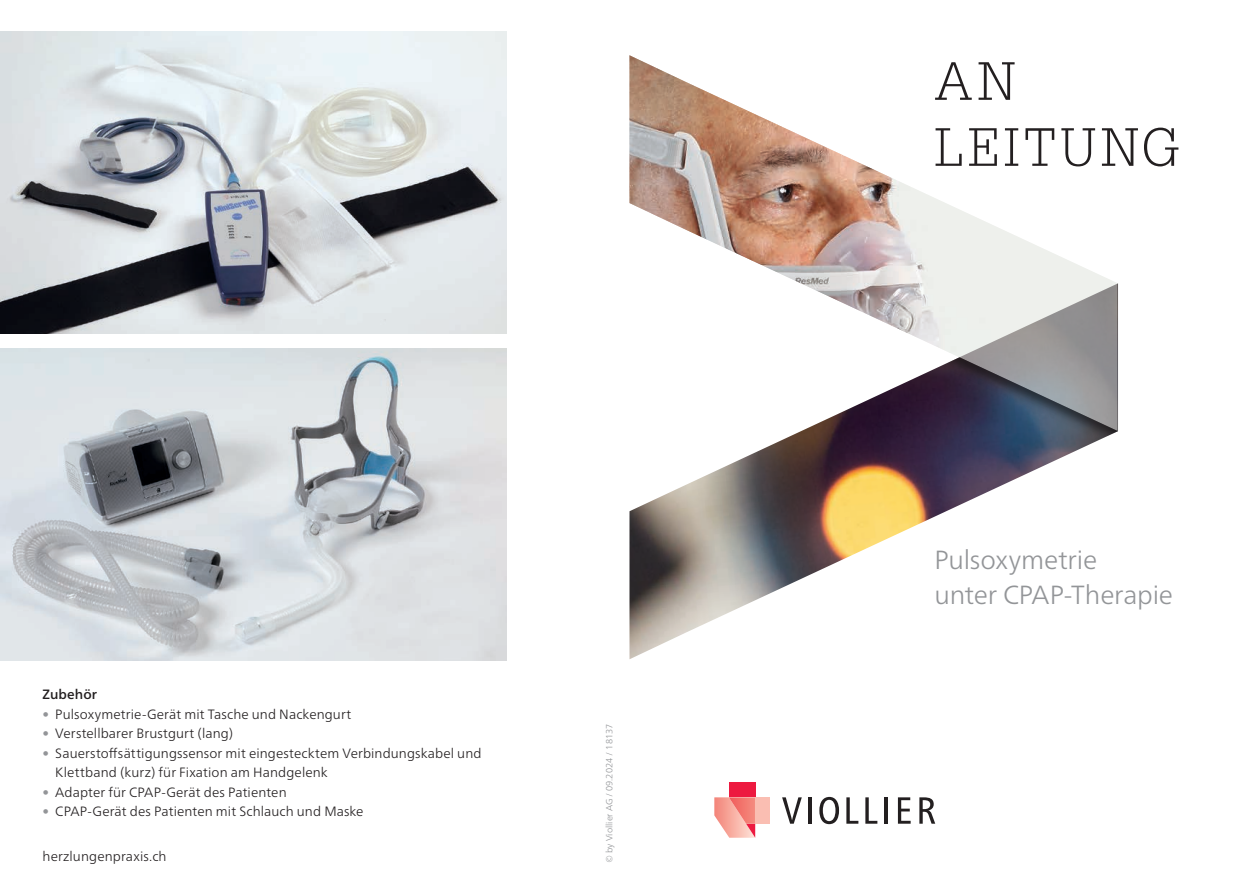
<style>
.page{position:relative;width:1259px;height:893px;background:#fff}
.page>*{position:absolute;margin:0;border:0;box-sizing:border-box;transform-origin:0 0}
.t1{font:300 52.5px/66px "Glypha LT Pro";letter-spacing:.085em;color:#231f20}
.t2{font:300 26.25px/34.5px "Frutiger Neue LTW1 G";letter-spacing:-.01em;color:#939598}
.t3{font:300 13.5px/19.5px "Frutiger Neue LTW1 G";letter-spacing:.01em;color:#231f20}
.t4{font:500 13.5px "Frutiger Neue LTW1 G";letter-spacing:.005em;color:#231f20}
.t5{font:300 9px "Frutiger Neue LTW1 G";color:#939598}
.s1{color:#939598}
</style>
<div class="page">
<svg style="left:782px;top:797px;width:20px;height:27px"></svg>
<hr style="left:808px;top:797px;width:4px;height:27px;background:#231f20">
<svg style="left:819px;top:797px;width:20px;height:27px"></svg>
<svg style="left:846px;top:797px;width:12px;height:27px"></svg>
<svg style="left:865px;top:797px;width:12px;height:27px"></svg>
<hr style="left:884px;top:797px;width:3px;height:27px;background:#231f20">
<svg style="left:898px;top:797px;width:12px;height:27px"></svg>
<svg style="left:919px;top:797px;width:16px;height:27px"></svg>
<div style="left:729px;top:782px;width:26px;height:15px;background:#ed1a40"></div>
<svg style="left:714px;top:797px;width:41px;height:41px;background:#f6a29b"></svg>
<div style="left:755px;top:797px;width:15px;height:27px;background:#fabeb2"></div>
<img style="left:629px;top:55px;width:487px;height:228px">
<img style="left:629px;top:283px;width:489px;height:376px">
<img style="left:0;top:32px;width:506px;height:302px">
<img style="left:0;top:349px;width:506px;height:312px">
<img style="left:857px;top:357px;width:261px;height:183px">
<p class="t4" style="left:43px;top:686px;width:56px">Zubehör</p>
<p class="t3" style="left:43px;top:704px;width:310px"><span class="s1">•</span> Pulsoxymetrie-Gerät mit Tasche und Nackengurt</p>
<p class="t3" style="left:43px;top:723px;width:192px"><span class="s1">•</span> Verstellbarer Brustgurt (lang)</p>
<p class="t3" style="left:55px;top:743px;width:428px;text-indent:-13px"><span class="s1">•</span> Sauerstoffsättigungssensor mit eingestecktem Verbindungskabel und<br>Klettband (kurz) für Fixation am Handgelenk</p>
<p class="t3" style="left:43px;top:782px;width:246px"><span class="s1">•</span> Adapter für CPAP-Gerät des Patienten</p>
<p class="t3" style="left:43px;top:801px;width:322px"><span class="s1">•</span> CPAP-Gerät des Patienten mit Schlauch und Maske</p>
<p class="t3" style="left:43px;top:846px;width:126px">herzlungenpraxis.ch</p>
<p class="t5" style="left:604px;top:863px;width:141px;rotate:-90deg">© by Viollier AG / 09.2024 / 18137</p>
<h1 class="t1" style="left:934px;top:49px;width:246px">AN<br>LEITUNG</h1>
<h2 class="t2" style="left:934px;top:543px;width:240px">Pulsoxymetrie<br>unter CPAP-Therapie</h2>
</div>
